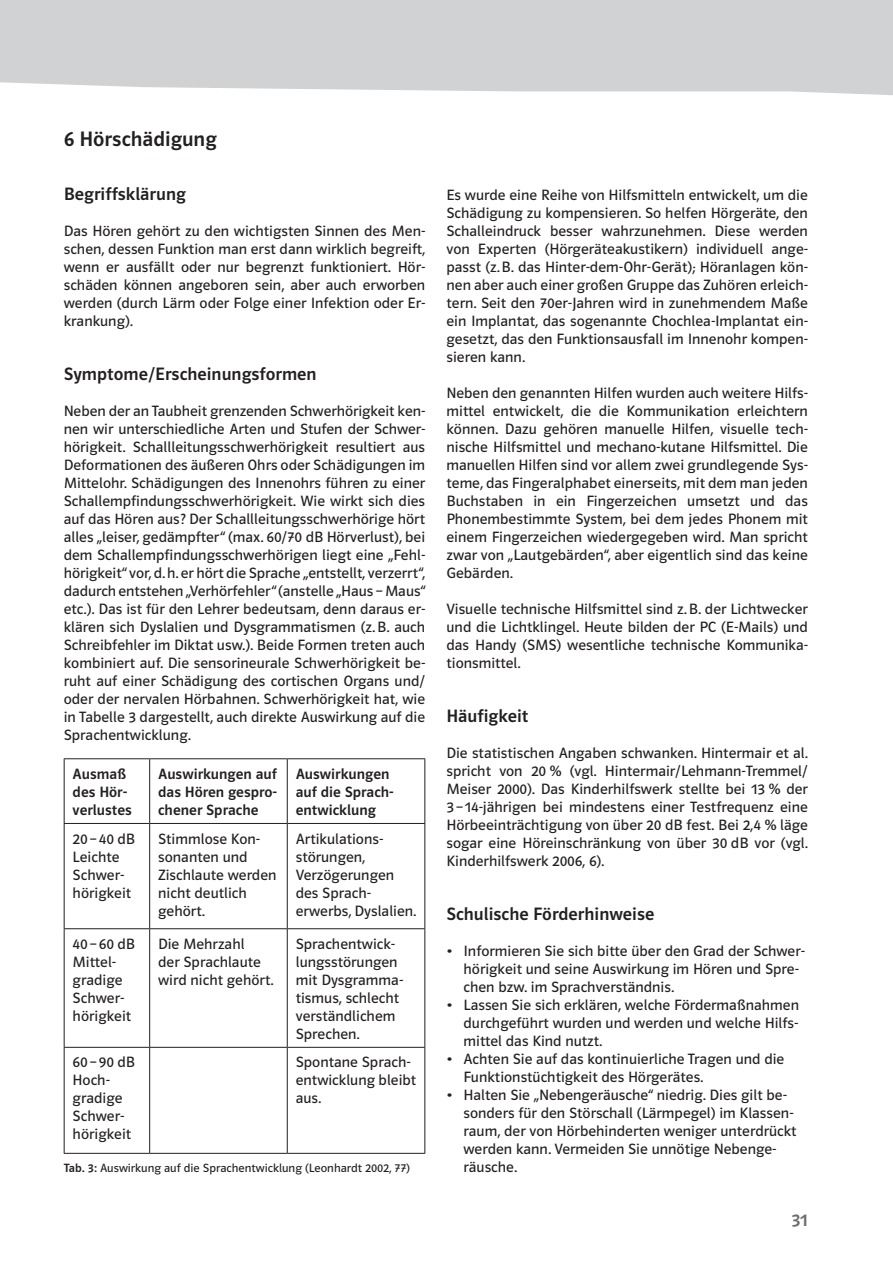
<style>
.page{position:relative;width:893px;height:1263px;background:#fff}
.page>*{position:absolute;margin:0;border:0;box-sizing:border-box;transform-origin:0 0}
.t1{font:21px "Polo AN11 K Krftg";color:#231f20}
.t2{font:18px "Polo AN11 K Krftg";color:#231f20}
.t3{font:18px "Polo AN11 K Krftg";color:#6c6d70}
.t4{font:15px/18px "Polo AN11 K Buch";color:#231f20}
.t5{font:15px/18px "Polo AN11 K Krftg";color:#231f20}
.t6{font:12px "Polo AN11 K Buch";color:#231f20}
.s1{font-family:"Polo AN11 K Krftg"}
</style>
<div class="page">
<div style="left:0;top:0;width:893px;height:95px;background:#d1d2d4"></div>
<hr style="left:64px;top:758px;width:86px;height:1px;background:#231f20">
<hr style="left:64px;top:759px;width:1px;height:64px;background:#231f20">
<hr style="left:150px;top:758px;width:137px;height:1px;background:#231f20">
<hr style="left:149px;top:759px;width:1px;height:64px;background:#231f20">
<hr style="left:287px;top:758px;width:138px;height:1px;background:#231f20">
<hr style="left:287px;top:759px;width:1px;height:64px;background:#231f20">
<hr style="left:424px;top:759px;width:1px;height:64px;background:#231f20">
<hr style="left:64px;top:823px;width:86px;height:1px;background:#231f20">
<hr style="left:64px;top:824px;width:1px;height:104px;background:#231f20">
<hr style="left:150px;top:823px;width:137px;height:1px;background:#231f20">
<hr style="left:149px;top:824px;width:1px;height:104px;background:#231f20">
<hr style="left:287px;top:823px;width:138px;height:1px;background:#231f20">
<hr style="left:287px;top:824px;width:1px;height:104px;background:#231f20">
<hr style="left:424px;top:824px;width:1px;height:104px;background:#231f20">
<hr style="left:64px;top:928px;width:86px;height:1px;background:#231f20">
<hr style="left:64px;top:929px;width:1px;height:118px;background:#231f20">
<hr style="left:150px;top:928px;width:137px;height:1px;background:#231f20">
<hr style="left:149px;top:929px;width:1px;height:118px;background:#231f20">
<hr style="left:287px;top:928px;width:138px;height:1px;background:#231f20">
<hr style="left:287px;top:929px;width:1px;height:118px;background:#231f20">
<hr style="left:424px;top:929px;width:1px;height:118px;background:#231f20">
<hr style="left:64px;top:1047px;width:86px;height:1px;background:#231f20">
<hr style="left:64px;top:1048px;width:1px;height:105px;background:#231f20">
<hr style="left:150px;top:1047px;width:137px;height:1px;background:#231f20">
<hr style="left:149px;top:1048px;width:1px;height:105px;background:#231f20">
<hr style="left:287px;top:1047px;width:138px;height:1px;background:#231f20">
<hr style="left:287px;top:1048px;width:1px;height:105px;background:#231f20">
<hr style="left:424px;top:1048px;width:1px;height:105px;background:#231f20">
<hr style="left:64px;top:1153px;width:86px;height:1px;background:#231f20">
<hr style="left:150px;top:1153px;width:137px;height:1px;background:#231f20">
<hr style="left:287px;top:1153px;width:138px;height:1px;background:#231f20">
<h1 class="t1" style="left:64px;top:127px;width:155px">6 Hörschädigung</h1>
<p class="t2" style="left:64px;top:184px;width:124px">Begriffsklärung</p>
<p class="t4" style="left:64px;top:222px;width:363px;text-align:justify">Das Hören gehört zu den wichtigsten Sinnen des Men&shy;schen, dessen Funktion man erst dann wirklich begreift, wenn er ausfällt oder nur begrenzt funktioniert. Hör&shy;schäden können angeboren sein, aber auch erworben werden (durch Lärm oder Folge einer Infektion oder Er&shy;krankung).</p>
<p class="t2" style="left:64px;top:364px;width:254px">Symptome/Erscheinungsformen</p>
<p class="t4" style="left:64px;top:402px;width:364px;text-align:justify">Neben der an Taubheit grenzenden Schwerhörigkeit ken&shy;nen wir unterschiedliche Arten und Stufen der Schwer&shy;hörigkeit. Schallleitungsschwerhörigkeit resultiert aus Deformationen des äußeren Ohrs oder Schädigungen im Mittelohr. Schädigungen des Innenohrs führen zu einer Schallempfindungsschwerhörigkeit. Wie wirkt sich dies auf das Hören aus? Der Schallleitungsschwerhörige hört alles „leiser, gedämpfter“ (max. 60/70 dB Hörverlust), bei dem Schallempfindungsschwerhörigen liegt eine „Fehl&shy;hörigkeit“ vor, d.h. er hört die Sprache „entstellt, verzerrt“, dadurch entstehen „Verhörfehler“ (anstelle „Haus – Maus“ etc.). Das ist für den Lehrer bedeutsam, denn daraus er&shy;klären sich Dyslalien und Dysgrammatismen (z.B. auch Schreibfehler im Diktat usw.). Beide Formen treten auch kombiniert auf. Die sensorineurale Schwerhörigkeit be&shy;ruht auf einer Schädigung des cortischen Organs und/ oder der nervalen Hörbahnen. Schwerhörigkeit hat, wie in Tabelle 3 dargestellt, auch direkte Auswirkung auf die Sprachentwicklung.</p>
<p class="t5" style="left:73px;top:765px;width:61px">Ausmaß des Hör&shy;verlustes</p>
<p class="t5" style="left:158px;top:765px;width:120px;text-align:justify">Auswirkungen auf das Hören gespro&shy;chener Sprache</p>
<p class="t5" style="left:296px;top:765px;width:99px">Auswirkungen auf die Sprach&shy;entwicklung</p>
<p class="t4" style="left:73px;top:830px;width:64px">20–40 dB<br>Leichte<br>Schwer&shy;hörigkeit</p>
<p class="t4" style="left:158px;top:830px;width:120px">Stimmlose Kon&shy;sonanten und<br>Zischlaute werden nicht deutlich gehört.</p>
<p class="t4" style="left:296px;top:830px;width:122px">Artikulations&shy;störungen,<br>Verzögerungen des Sprach&shy;erwerbs, Dyslalien.</p>
<p class="t4" style="left:73px;top:935px;width:64px">40–60 dB<br>Mittel&shy;gradige<br>Schwer&shy;hörigkeit</p>
<p class="t4" style="left:158px;top:935px;width:117px">Die Mehrzahl<br>der Sprachlaute wird nicht gehört.</p>
<p class="t4" style="left:296px;top:935px;width:109px">Sprachentwick&shy;lungsstörungen mit Dysgramma&shy;tismus, schlecht verständlichem<br>Sprechen.</p>
<p class="t4" style="left:73px;top:1053px;width:64px">60–90 dB<br>Hoch&shy;gradige<br>Schwer&shy;hörigkeit</p>
<p class="t4" style="left:296px;top:1053px;width:122px">Spontane Sprach&shy;entwicklung bleibt aus.</p>
<p class="t6" style="left:64px;top:1161px;width:348px"><span class="s1">Tab. 3:</span> Auswirkung auf die Sprachentwicklung (Leonhardt 2002, 77)</p>
<p class="t4" style="left:446px;top:186px;width:363px;text-align:justify">Es wurde eine Reihe von Hilfsmitteln entwickelt, um die Schädigung zu kompensieren. So helfen Hörgeräte, den Schalleindruck besser wahrzunehmen. Diese werden von Experten (Hörgeräteakustikern) individuell ange&shy;passt (z.B. das Hinter-dem-Ohr-Gerät); Höranlagen kön&shy;nen aber auch einer großen Gruppe das Zuhören erleich&shy;tern. Seit den 70er-Jahren wird in zunehmendem Maße ein Implantat, das sogenannte Chochlea-Implantat ein&shy;gesetzt, das den Funktionsausfall im Innenohr kompen&shy;sieren kann.</p>
<p class="t4" style="left:446px;top:384px;width:363px;text-align:justify">Neben den genannten Hilfen wurden auch weitere Hilfs&shy;mittel entwickelt, die die Kommunikation erleichtern können. Dazu gehören manuelle Hilfen, visuelle tech&shy;nische Hilfsmittel und mechano-kutane Hilfsmittel. Die manuellen Hilfen sind vor allem zwei grundlegende Sys&shy;teme, das Fingeralphabet einerseits, mit dem man jeden Buchstaben in ein Fingerzeichen umsetzt und das Phonembestimmte System, bei dem jedes Phonem mit einem Fingerzeichen wiedergegeben wird. Man spricht zwar von „Lautgebärden“, aber eigentlich sind das keine Gebärden.</p>
<p class="t4" style="left:446px;top:600px;width:363px;text-align:justify">Visuelle technische Hilfsmittel sind z.B. der Lichtwecker und die Lichtklingel. Heute bilden der PC (E-Mails) und das Handy (SMS) wesentliche technische Kommunika&shy;tionsmittel.</p>
<p class="t2" style="left:446px;top:706px;width:84px">Häufigkeit</p>
<p class="t4" style="left:446px;top:744px;width:363px;text-align:justify">Die statistischen Angaben schwanken. Hintermair et al. spricht von 20 % (vgl. Hintermair/Lehmann-Tremmel/ Meiser 2000). Das Kinderhilfswerk stellte bei 13 % der 3 –14-jährigen bei mindestens einer Testfrequenz eine Hörbeeinträchtigung von über 20 dB fest. Bei 2,4 % läge sogar eine Höreinschränkung von über 30 dB vor (vgl.<br>Kinderhilfswerk 2006, 6).</p>
<p class="t2" style="left:446px;top:904px;width:210px">Schulische Förderhinweise</p>
<p class="t4" style="left:463px;top:942px;width:343px;text-indent:-17px">• Informieren Sie sich bitte über den Grad der Schwer&shy;hörigkeit und seine Auswirkung im Hören und Spre&shy;chen bzw. im Sprachverständnis.</p>
<p class="t4" style="left:463px;top:996px;width:337px;text-align:justify;text-indent:-17px">• Lassen Sie sich erklären, welche Fördermaßnahmen durchgeführt wurden und werden und welche Hilfs&shy;mittel das Kind nutzt.</p>
<p class="t4" style="left:463px;top:1050px;width:322px;text-indent:-17px">• Achten Sie auf das kontinuierliche Tragen und die<br>Funktionstüchtigkeit des Hörgerätes.</p>
<p class="t4" style="left:463px;top:1086px;width:335px;text-indent:-17px">• Halten Sie „Nebengeräusche“ niedrig. Dies gilt be&shy;sonders für den Störschall (Lärmpegel) im Klassen&shy;raum, der von Hörbehinderten weniger unterdrückt werden kann. Vermeiden Sie unnötige Nebenge&shy;räusche.</p>
<p class="t3" style="left:791px;top:1210px;width:18px">31</p>
</div>
